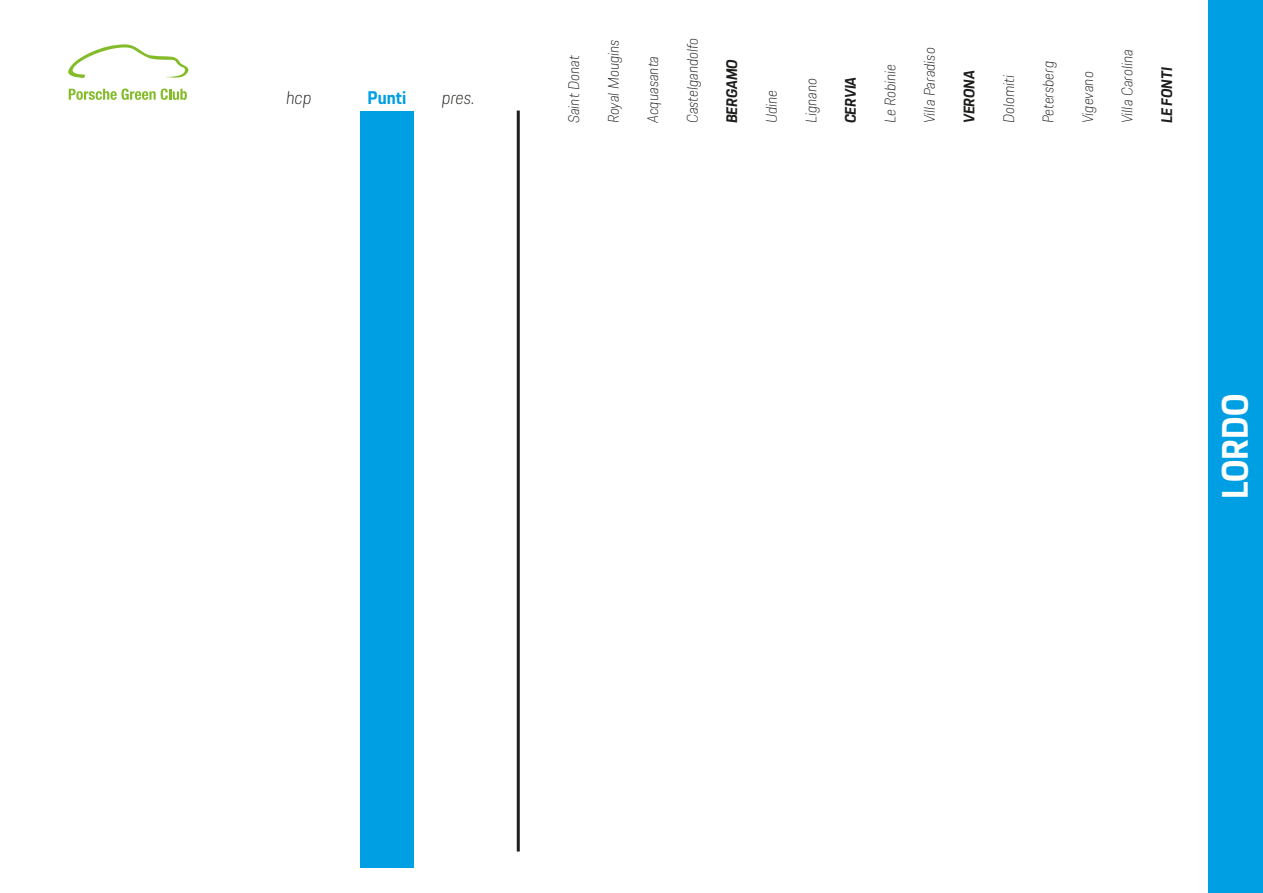
<style>
.page{position:relative;width:1263px;height:893px;background:#fff}
.page>*{position:absolute;margin:0;border:0;box-sizing:border-box;transform-origin:0 0}
.t1{font:700 36px "Porsche Next";color:#fff}
.t2{font:italic 100 18px "Porsche Next";color:#1d1d1b}
.t3{font:700 18px "Porsche Next";letter-spacing:.005em;color:#009fe3}
.t4{font:italic 100 15px "Porsche Next";color:#1d1d1b}
.t5{font:italic 700 15px "Porsche Next";color:#1d1d1b}
</style>
<div class="page">
<div style="left:360px;top:111px;width:54px;height:756px;background:#009fe3"></div>
<hr style="left:517px;top:111px;width:3px;height:740px;background:#1d1d1b">
<div style="left:1209px;top:0;width:54px;height:893px;background:#009fe3"></div>
<svg style="left:69px;top:89px;width:118px;height:11px"></svg>
<svg style="left:68px;top:44px;width:121px;height:34px"></svg>
<p class="t2" style="left:286px;top:86px;width:27px">hcp</p>
<p class="t3" style="left:368px;top:86px;width:40px">Punti</p>
<p class="t2" style="left:442px;top:86px;width:34px">pres.</p>
<p class="t4" style="left:564px;top:123px;width:69px;rotate:-90deg">Saint Donat</p>
<p class="t4" style="left:603px;top:123px;width:85px;rotate:-90deg">Royal Mougins</p>
<p class="t4" style="left:643px;top:123px;width:69px;rotate:-90deg">Acquasanta</p>
<p class="t4" style="left:682px;top:123px;width:87px;rotate:-90deg">Castelgandolfo</p>
<p class="t5" style="left:722px;top:123px;width:65px;rotate:-90deg">BERGAMO</p>
<p class="t4" style="left:761px;top:123px;width:35px;rotate:-90deg">Udine</p>
<p class="t4" style="left:801px;top:123px;width:47px;rotate:-90deg">Lignano</p>
<p class="t5" style="left:840px;top:123px;width:48px;rotate:-90deg">CERVIA</p>
<p class="t4" style="left:880px;top:123px;width:61px;rotate:-90deg">Le Robinie</p>
<p class="t4" style="left:919px;top:123px;width:77px;rotate:-90deg">Villa Paradiso</p>
<p class="t5" style="left:959px;top:123px;width:55px;rotate:-90deg">VERONA</p>
<p class="t4" style="left:999px;top:123px;width:50px;rotate:-90deg">Dolomiti</p>
<p class="t4" style="left:1038px;top:123px;width:64px;rotate:-90deg">Petersberg</p>
<p class="t4" style="left:1078px;top:123px;width:53px;rotate:-90deg">Vigevano</p>
<p class="t4" style="left:1117px;top:123px;width:75px;rotate:-90deg">Villa Carolina</p>
<p class="t5" style="left:1157px;top:123px;width:57px;rotate:-90deg">LE FONTI</p>
<p class="t1" style="left:1211px;top:499px;width:107px;rotate:-90deg">LORDO</p>
</div>
